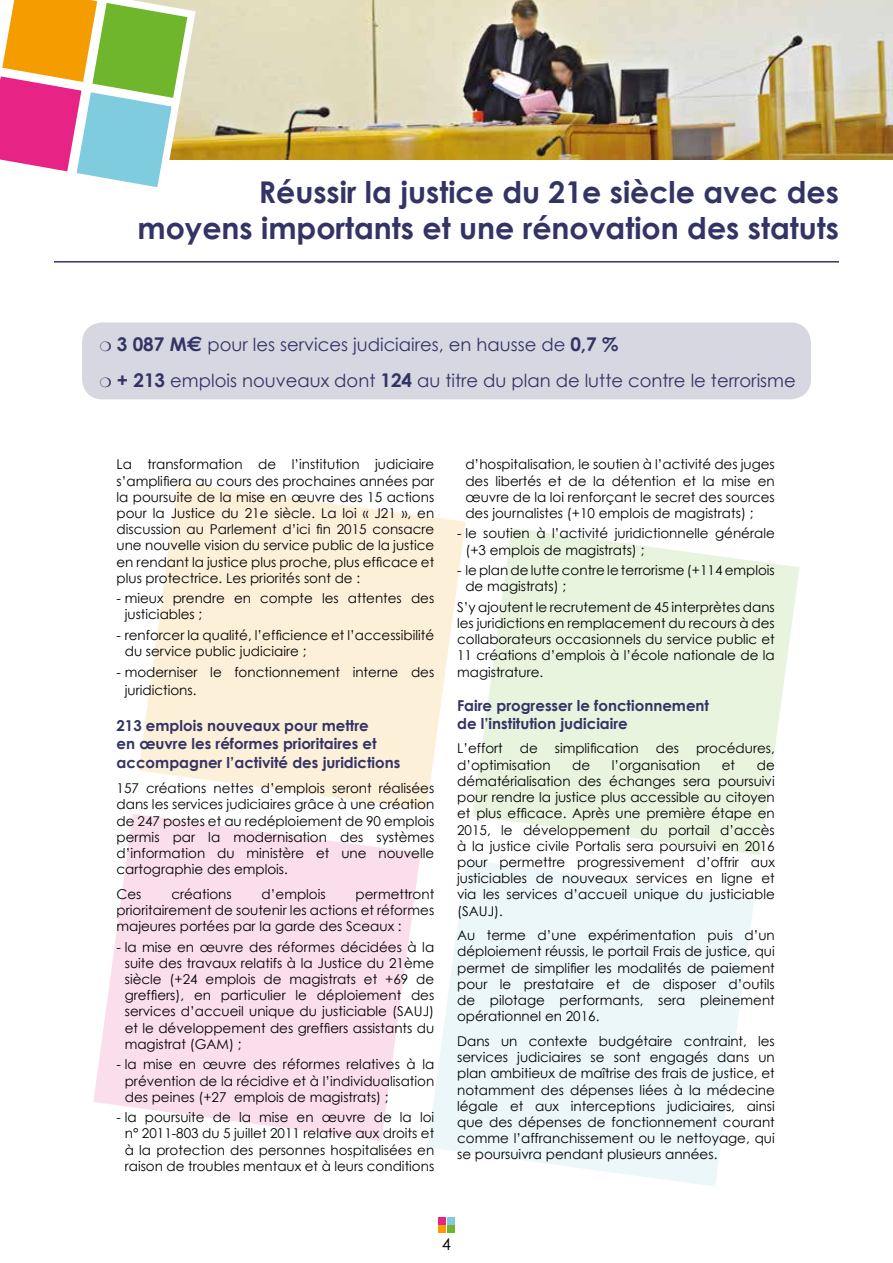
<style>
.page{position:relative;width:893px;height:1263px;background:#fff}
.page>*{position:absolute;margin:0;border:0;box-sizing:border-box;transform-origin:0 0}
.t1{font:700 30px/36px "Century Gothic";color:#336;text-align:right}
.t2{font:18px/35.4px "Century Gothic";color:#336}
.t3{font:16.5px "Century Gothic";color:#000}
.t4{font:700 15px/18px "Century Gothic";color:#336}
.t5{font:13.5px/16.2px "Century Gothic";color:#000;text-align:justify}
.s1{font-weight:700;font-size:18.9px}
.s2{font-family:"Euro Sans";font-weight:700;font-size:21px}
</style>
<div class="page">
<div style="left:438px;top:1226px;width:8px;height:7px;background:#f59c00"></div>
<div style="left:447px;top:1226px;width:8px;height:7px;background:#70b62c"></div>
<div style="left:438px;top:1217px;width:8px;height:7px;background:#e72486"></div>
<div style="left:447px;top:1217px;width:8px;height:7px;background:#80ccdf"></div>
<div style="left:82px;top:322px;width:729px;height:77px;background:#d7d7e1;border-radius:21px"></div>
<svg style="left:138px;top:482px;width:328px;height:328px;fill:#fdf0d9"></svg>
<svg style="left:472px;top:528px;width:328px;height:327px;fill:#e9f4df"></svg>
<svg style="left:93px;top:814px;width:328px;height:327px;fill:#fbdeec"></svg>
<svg style="left:427px;top:860px;width:327px;height:326px;fill:#ecf7fa"></svg>
<hr style="left:54px;top:261px;width:785px;height:2px;background:#336">
<img style="left:200px;top:0;width:693px;height:159px">
<svg style="left:0;top:0;width:200px;height:188px"></svg>
<h1 class="t1" style="left:138px;top:174px;width:703px">Réussir la justice du 21e siècle avec des moyens importants et une rénovation des statuts</h1>
<h2 class="t2" style="left:117px;top:327px;width:681px"><span class="s1">3 087 M</span><span class="s2">€</span> pour les services judiciaires, en hausse de <span class="s1">0,7 %<br>+ 213</span> emplois nouveaux dont <span class="s1">124</span> au titre du plan de lutte contre le terrorisme</h2>
<p class="t5" style="left:117px;top:456px;width:319px">La transformation de l’institution judiciaire s’amplifiera au cours des prochaines années par la poursuite de la mise en œuvre des 15 actions pour la Justice du 21e siècle. La loi « J21 », en discussion au Parlement d’ici fin 2015 consacre une nouvelle vision du service public de la justice en rendant la justice plus proche, plus efficace et plus protectrice. Les priorités sont de :</p>
<p class="t5" style="left:125px;top:590px;width:311px;text-indent:-8px">- mieux prendre en compte les attentes des justiciables ;</p>
<p class="t5" style="left:125px;top:627px;width:311px;text-indent:-8px">- renforcer la qualité, l’efficience et l’accessibilité du service public judiciaire ;</p>
<p class="t5" style="left:125px;top:662px;width:311px;line-height:18px;text-indent:-8px">- moderniser le fonctionnement interne des juridictions.</p>
<p class="t4" style="left:117px;top:716px;width:262px">213 emplois nouveaux pour mettre en œuvre les réformes prioritaires et</p>
<p class="t4" style="left:117px;top:754px;width:285px">accompagner l’activité des juridictions</p>
<p class="t5" style="left:117px;top:780px;width:319px">157 créations nettes d’emplois seront réalisées dans les services judiciaires grâce à une création de 247 postes et au redéploiement de 90 emplois permis par la modernisation des systèmes d’information du ministère et une nouvelle cartographie des emplois.</p>
<p class="t5" style="left:117px;top:886px;width:26px">Ces</p>
<p class="t5" style="left:171px;top:886px;width:62px">créations</p>
<p class="t5" style="left:262px;top:886px;width:66px">d’emplois</p>
<p class="t5" style="left:117px;top:886px;width:319px;text-indent:239px">permettront prioritairement de soutenir les actions et réformes majeures portées par la garde des Sceaux :</p>
<p class="t5" style="left:125px;top:938px;width:311px;text-indent:-8px">- la mise en œuvre des réformes décidées à la suite des travaux relatifs à la Justice du 21ème siècle (+24 emplois de magistrats et +69 de greffiers), en particulier le déploiement des services d’accueil unique du justiciable (SAUJ) et le développement des greffiers assistants du magistrat (GAM) ;</p>
<p class="t5" style="left:125px;top:1056px;width:311px;text-indent:-8px">- la mise en œuvre des réformes relatives à la prévention de la récidive et à l’individualisation des peines (+27 emplois de magistrats) ;</p>
<p class="t5" style="left:125px;top:1109px;width:311px;text-indent:-8px">- la poursuite de la mise en œuvre de la loi n° 2011-803 du 5 juillet 2011 relative aux droits et à la protection des personnes hospitalisées en raison de troubles mentaux et à leurs conditions</p>
<p class="t5" style="left:465px;top:456px;width:311px">d’hospitalisation, le soutien à l’activité des juges des libertés et de la détention et la mise en œuvre de la loi renforçant le secret des sources des journalistes (+10 emplois de magistrats) ;</p>
<p class="t5" style="left:465px;top:525px;width:311px;text-indent:-8px">- le soutien à l’activité juridictionnelle générale (+3 emplois de magistrats) ;</p>
<p class="t5" style="left:465px;top:562px;width:311px;text-indent:-8px">- le plan de lutte contre le terrorisme (+114 emplois de magistrats) ;</p>
<p class="t5" style="left:457px;top:599px;width:319px">S’y ajoutent le recrutement de 45 interprètes dans les juridictions en remplacement du recours à des collaborateurs occasionnels du service public et 11 créations d’emplois à l’école nationale de la magistrature.</p>
<p class="t4" style="left:457px;top:696px;width:254px">Faire progresser le fonctionnement de l’institution judiciaire</p>
<p class="t5" style="left:457px;top:740px;width:47px">L’effort</p>
<p class="t5" style="left:520px;top:740px;width:20px">de</p>
<p class="t5" style="left:555px;top:740px;width:86px">simplification</p>
<p class="t5" style="left:656px;top:740px;width:25px">des</p>
<p class="t5" style="left:696px;top:740px;width:80px">procédures,</p>
<p class="t5" style="left:457px;top:756px;width:95px">d’optimisation</p>
<p class="t5" style="left:572px;top:756px;width:20px">de</p>
<p class="t5" style="left:612px;top:756px;width:90px">l’organisation</p>
<p class="t5" style="left:722px;top:756px;width:15px">et</p>
<p class="t5" style="left:457px;top:756px;width:319px;text-indent:300px">de dématérialisation des échanges sera poursuivi pour rendre la justice plus accessible au citoyen et plus efficace. Après une première étape en 2015, le développement du portail d’accès à la justice civile Portalis sera poursuivi en 2016 pour permettre progressivement d’offrir aux justiciables de nouveaux services en ligne et via les services d’accueil unique du justiciable (SAUJ).</p>
<p class="t5" style="left:457px;top:927px;width:319px">Au terme d’une expérimentation puis d’un déploiement réussis, le portail Frais de justice, qui permet de simplifier les modalités de paiement pour le prestataire et de disposer d’outils de pilotage performants, sera pleinement opérationnel en 2016.</p>
<p class="t5" style="left:457px;top:1033px;width:319px">Dans un contexte budgétaire contraint, les services judiciaires se sont engagés dans un plan ambitieux de maîtrise des frais de justice, et notamment des dépenses liées à la médecine légale et aux interceptions judiciaires, ainsi que des dépenses de fonctionnement courant comme l’affranchissement ou le nettoyage, qui se poursuivra pendant plusieurs années.</p>
<p class="t3" style="left:442px;top:1234px;width:11px">4</p>
</div>
